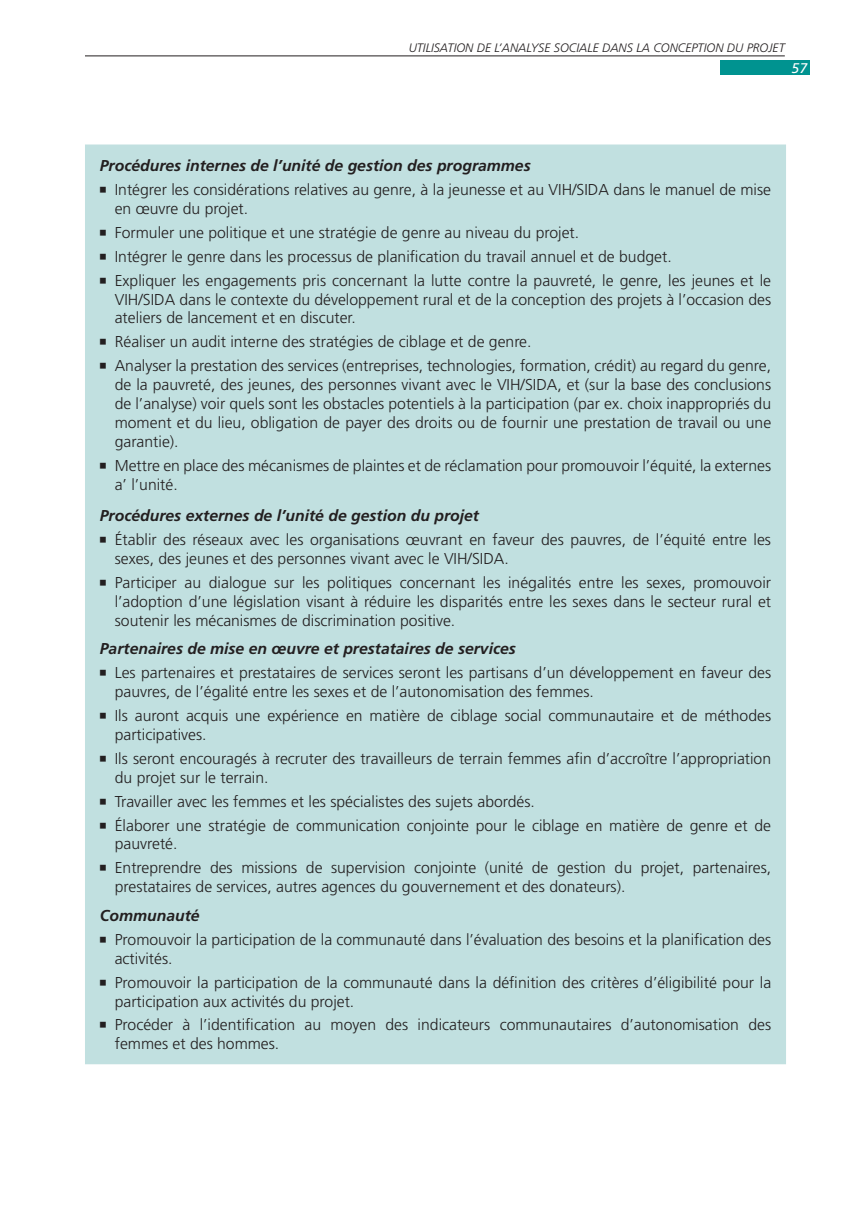
<style>
.page{position:relative;width:845px;height:1212px;background:#fff}
.page>*{position:absolute;margin:0;border:0;box-sizing:border-box;transform-origin:0 0}
.t1{font:300 15.75px/18.9px "Frutiger LT Std";color:#231f20}
.t2{font:italic 700 15.75px "Frutiger LT Std";color:#231f20}
.t3{font:italic 14px "Frutiger LT Std";color:#fff}
.t4{font:italic 300 12.25px "Frutiger LT Std";color:#231f20}
</style>
<div class="page">
<div style="left:720px;top:60px;width:89px;height:15px;background:#009390"></div>
<hr style="left:85px;top:55px;width:699px;height:1px;background:#231f20">
<div style="left:85px;top:144px;width:701px;height:920px;background:#c1e0e0"></div>
<svg style="left:100px;top:187px;width:6px;height:6px"></svg>
<svg style="left:100px;top:230px;width:6px;height:5px"></svg>
<svg style="left:100px;top:253px;width:6px;height:6px"></svg>
<svg style="left:100px;top:277px;width:6px;height:6px"></svg>
<svg style="left:100px;top:339px;width:6px;height:6px"></svg>
<svg style="left:100px;top:363px;width:6px;height:6px"></svg>
<svg style="left:100px;top:462px;width:6px;height:6px"></svg>
<svg style="left:100px;top:537px;width:6px;height:6px"></svg>
<svg style="left:100px;top:579px;width:6px;height:6px"></svg>
<svg style="left:100px;top:670px;width:6px;height:6px"></svg>
<svg style="left:100px;top:713px;width:6px;height:6px"></svg>
<svg style="left:100px;top:755px;width:6px;height:6px"></svg>
<svg style="left:100px;top:798px;width:6px;height:6px"></svg>
<svg style="left:100px;top:822px;width:6px;height:6px"></svg>
<svg style="left:100px;top:865px;width:6px;height:6px"></svg>
<svg style="left:100px;top:936px;width:6px;height:6px"></svg>
<svg style="left:100px;top:979px;width:6px;height:6px"></svg>
<svg style="left:100px;top:1022px;width:6px;height:6px"></svg>
<p class="t4" style="left:408px;top:42px;width:377px">UTILISATION DE L’ANALYSE SOCIALE DANS LA CONCEPTION DU PROJET</p>
<p class="t3" style="left:791px;top:61px;width:17px">57</p>
<p class="t2" style="left:100px;top:158px;width:432px">Procédures internes de l’unité de gestion des programmes</p>
<p class="t1" style="left:115px;top:181px;width:658px">Intégrer les considérations relatives au genre, à la jeunesse et au VIH/SIDA dans le manuel de mise en œuvre du projet.</p>
<p class="t1" style="left:115px;top:221px;width:657px;line-height:23.8px">Formuler une politique et une stratégie de genre au niveau du projet.<br>Intégrer le genre dans les processus de planification du travail annuel et de budget.<br>Expliquer les engagements pris concernant la lutte contre la pauvreté, le genre, les jeunes et le</p>
<p class="t1" style="left:115px;top:290px;width:658px">VIH/SIDA dans le contexte du développement rural et de la conception des projets à l’occasion des ateliers de lancement et en discuter.</p>
<p class="t1" style="left:115px;top:331px;width:658px;line-height:23.8px">Réaliser un audit interne des stratégies de ciblage et de genre.<br>Analyser la prestation des services (entreprises, technologies, formation, crédit) au regard du genre,</p>
<p class="t1" style="left:115px;top:376px;width:658px;text-align:justify">de la pauvreté, des jeunes, des personnes vivant avec le VIH/SIDA, et (sur la base des conclusions de l’analyse) voir quels sont les obstacles potentiels à la participation (par ex. choix inappropriés du moment et du lieu, obligation de payer des droits ou de fournir une prestation de travail ou une garantie).</p>
<p class="t1" style="left:115px;top:456px;width:658px">Mettre en place des mécanismes de plaintes et de réclamation pour promouvoir l’équité, la externes a’ l’unité.</p>
<p class="t2" style="left:100px;top:508px;width:380px">Procédures externes de l’unité de gestion du projet</p>
<p class="t1" style="left:115px;top:531px;width:657px">Établir des réseaux avec les organisations œuvrant en faveur des pauvres, de l’équité entre les sexes, des jeunes et des personnes vivant avec le VIH/SIDA.</p>
<p class="t1" style="left:115px;top:574px;width:658px;text-align:justify">Participer au dialogue sur les politiques concernant les inégalités entre les sexes, promouvoir l’adoption d’une législation visant à réduire les disparités entre les sexes dans le secteur rural et soutenir les mécanismes de discrimination positive.</p>
<p class="t2" style="left:100px;top:641px;width:417px">Partenaires de mise en œuvre et prestataires de services</p>
<p class="t1" style="left:115px;top:664px;width:658px">Les partenaires et prestataires de services seront les partisans d’un développement en faveur des pauvres, de l’égalité entre les sexes et de l’autonomisation des femmes.</p>
<p class="t1" style="left:115px;top:707px;width:658px">Ils auront acquis une expérience en matière de ciblage social communautaire et de méthodes participatives.</p>
<p class="t1" style="left:115px;top:750px;width:658px">Ils seront encouragés à recruter des travailleurs de terrain femmes afin d’accroître l’appropriation du projet sur le terrain.</p>
<p class="t1" style="left:115px;top:790px;width:657px;line-height:23.8px">Travailler avec les femmes et les spécialistes des sujets abordés.<br>Élaborer une stratégie de communication conjointe pour le ciblage en matière de genre et de</p>
<p class="t1" style="left:115px;top:833px;width:658px;line-height:23.8px">pauvreté.<br>Entreprendre des missions de supervision conjointe (unité de gestion du projet, partenaires,</p>
<p class="t1" style="left:115px;top:878px;width:512px">prestataires de services, autres agences du gouvernement et des donateurs).</p>
<p class="t2" style="left:100px;top:908px;width:101px">Communauté</p>
<p class="t1" style="left:115px;top:931px;width:658px">Promouvoir la participation de la communauté dans l’évaluation des besoins et la planification des activités.</p>
<p class="t1" style="left:115px;top:973px;width:658px">Promouvoir la participation de la communauté dans la définition des critères d’éligibilité pour la participation aux activités du projet.</p>
<p class="t1" style="left:115px;top:1016px;width:658px">Procéder à l’identification au moyen des indicateurs communautaires d’autonomisation des femmes et des hommes.</p>
</div>
